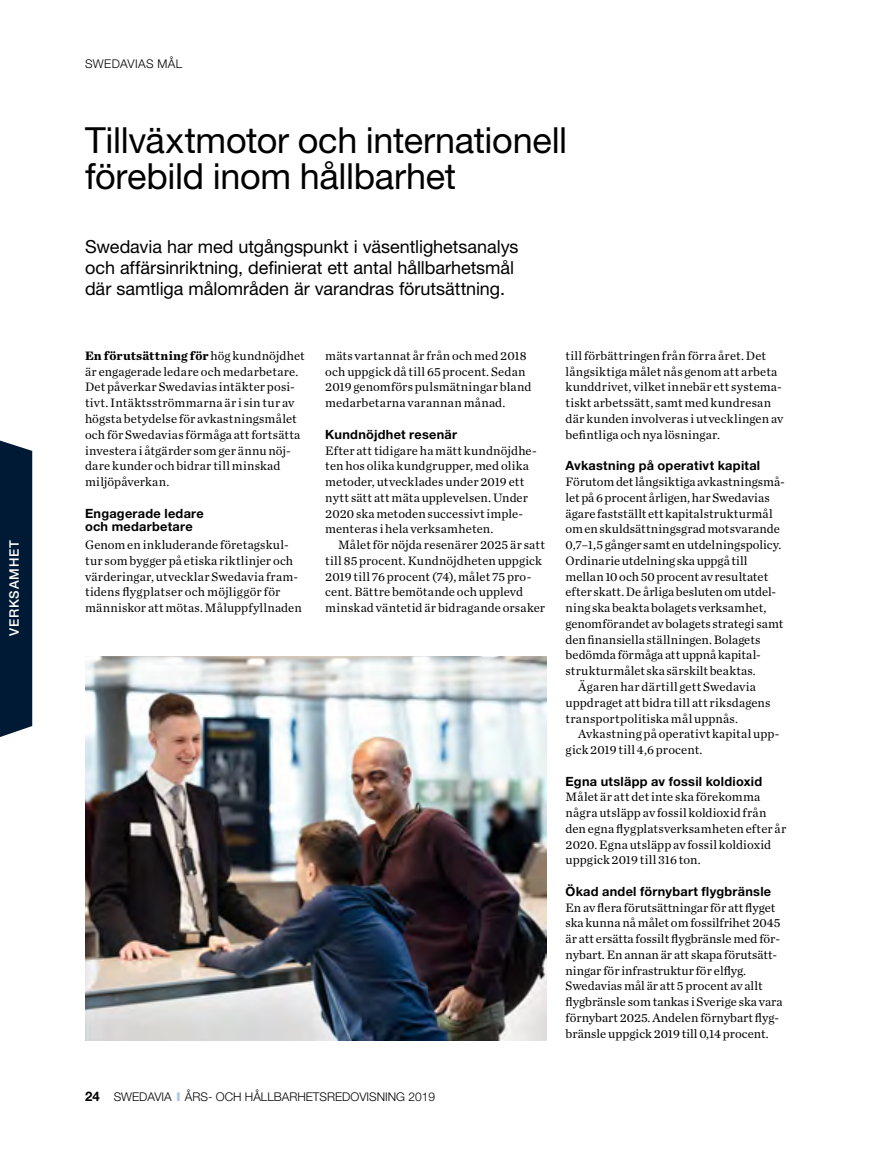
<style>
.page{position:relative;width:893px;height:1149px;background:#fff}
.page>*{position:absolute;margin:0;border:0;box-sizing:border-box;transform-origin:0 0}
.t1{font:36px/36px "Helvetica Neue LT Std";letter-spacing:-.01em;color:#000}
.t2{font:18px/21px "Helvetica Neue LT Std";letter-spacing:-.005em;color:#000}
.t3{font:500 13.05px "Helvetica Neue LT Std";letter-spacing:.06em;color:#fff}
.t4{font:12.75px/15.8px "Chronicle Text G1";letter-spacing:.005em;color:#000}
.t5{font:700 12.75px/13.5px "Helvetica Neue LT Std";letter-spacing:.02em;color:#000}
.t6{font:300 12px "Helvetica Neue LT Std";color:#000}
.t7{font:300 12px "Helvetica Neue LT Std";letter-spacing:.03em;color:#000}
.s1{font-weight:700}
.s2{font-weight:700;font-size:13.2px}
.s3{font-weight:900;color:#aac7ea}
</style>
<div class="page">
<div style="left:0;top:440px;width:32px;height:297px;background:#001935"></div>
<img style="left:85px;top:656px;width:461px;height:384px">
<p class="t3" style="left:6px;top:636px;width:97px;rotate:-90deg">VERKSAMHET</p>
<p class="t7" style="left:85px;top:56px;width:99px">SWEDAVIAS MÅL</p>
<h1 class="t1" style="left:85px;top:122px;width:484px">Tillväxtmotor och internationell förebild inom hållbarhet</h1>
<h2 class="t2" style="left:85px;top:236px;width:435px">Swedavia har med utgångspunkt i väsentlighetsanalys och affärsinriktning, definierat ett antal hållbarhetsmål där samtliga målområden är varandras förutsättning.</h2>
<p class="t4" style="left:85px;top:347px;width:221px"><span class="s1">En förutsättning för</span> hög kundnöjdhet är engagerade ledare och medarbetare.<br>Det påverkar Swedavias intäkter posi&shy;tivt. Intäktsströmmarna är i sin tur av högsta betydelse för avkastningsmålet och för Swedavias förmåga att fortsätta investera i åtgärder som ger ännu nöj&shy;dare kunder och bidrar till minskad miljöpåverkan.</p>
<p class="t5" style="left:85px;top:506px;width:120px">Engagerade ledare och medarbetare</p>
<p class="t4" style="left:85px;top:536px;width:218px">Genom en inkluderande företagskul&shy;tur som bygger på etiska riktlinjer och värderingar, utvecklar Swedavia fram&shy;tidens flygplatser och möjliggör för människor att mötas. Måluppfyllnaden</p>
<p class="t4" style="left:325px;top:347px;width:208px">mäts vartannat år från och med 2018 och uppgick då till 65 procent. Sedan 2019 genomförs pulsmätningar bland medarbetarna varannan månad.</p>
<p class="t5" style="left:325px;top:427px;width:133px">Kundnöjdhet resenär</p>
<p class="t4" style="left:325px;top:441px;width:213px">Efter att tidigare ha mätt kundnöjdhe&shy;ten hos olika kundgrupper, med olika metoder, utvecklades under 2019 ett nytt sätt att mäta upplevelsen. Under 2020 ska metoden successivt imple&shy;menteras i hela verksamheten.</p>
<p class="t4" style="left:325px;top:536px;width:221px;text-indent:13px">Målet för nöjda resenärer 2025 är satt till 85 procent. Kundnöjdheten uppgick 2019 till 76 procent (74), målet 75 pro&shy;cent. Bättre bemötande och upplevd minskad väntetid är bidragande orsaker</p>
<p class="t6" style="left:85px;top:1088px;width:352px"><span class="s2">24</span> SWEDAVIA <span class="s3">I</span> ÅRS- OCH HÅLLBARHETSREDOVISNING 2019</p>
<p class="t4" style="left:566px;top:347px;width:219px">till förbättringen från förra året. Det långsiktiga målet nås genom att arbeta kunddrivet, vilket innebär ett systema&shy;tiskt arbetssätt, samt med kundresan där kunden involveras i utvecklingen av befintliga och nya lösningar.</p>
<p class="t5" style="left:566px;top:458px;width:196px">Avkastning på operativt kapital</p>
<p class="t4" style="left:566px;top:473px;width:221px">Förutom det långsiktiga avkastningsmå-</p>
<p class="t4" style="left:566px;top:489px;width:206px">let på 6 procent årligen, har Swedavias</p>
<p class="t4" style="left:566px;top:504px;width:209px">ägare fastställt ett kapitalstrukturmål</p>
<p class="t4" style="left:566px;top:520px;width:216px">om en skuldsättningsgrad motsvarande</p>
<p class="t4" style="left:566px;top:536px;width:217px">0,7–1,5 gånger samt en utdelningspolicy.</p>
<p class="t4" style="left:566px;top:552px;width:184px">Ordinarie utdelning ska uppgå till</p>
<p class="t4" style="left:566px;top:567px;width:204px">mellan 10 och 50 procent av resultatet</p>
<p class="t4" style="left:566px;top:583px;width:212px">efter skatt. De årliga besluten om utdel-</p>
<p class="t4" style="left:566px;top:599px;width:202px">ning ska beakta bolagets verksamhet,</p>
<p class="t4" style="left:566px;top:615px;width:219px">genomförandet av bolagets strategi samt</p>
<p class="t4" style="left:566px;top:630px;width:196px">den finansiella ställningen. Bolagets</p>
<p class="t4" style="left:566px;top:646px;width:197px">bedömda förmåga att uppnå kapital-</p>
<p class="t4" style="left:566px;top:662px;width:192px">strukturmålet ska särskilt beaktas.</p>
<p class="t4" style="left:578px;top:678px;width:179px">Ägaren har därtill gett Swedavia</p>
<p class="t4" style="left:566px;top:693px;width:206px">uppdraget att bidra till att riksdagens</p>
<p class="t4" style="left:566px;top:709px;width:174px">transportpolitiska mål uppnås.</p>
<p class="t4" style="left:578px;top:725px;width:203px">Avkastning på operativt kapital upp-</p>
<p class="t4" style="left:566px;top:741px;width:138px">gick 2019 till 4,6 procent.</p>
<p class="t5" style="left:566px;top:773px;width:198px">Egna utsläpp av fossil koldioxid</p>
<p class="t4" style="left:566px;top:788px;width:222px">Målet är att det inte ska förekomma några utsläpp av fossil koldioxid från den egna flygplatsverksamheten efter år 2020. Egna utsläpp av fossil koldioxid uppgick 2019 till 316 ton.</p>
<p class="t5" style="left:566px;top:884px;width:207px">Ökad andel förnybart flygbränsle</p>
<p class="t4" style="left:566px;top:898px;width:219px">En av flera förutsättningar för att flyget ska kunna nå målet om fossilfrihet 2045 är att ersätta fossilt flygbränsle med för&shy;nybart. En annan är att skapa förutsätt&shy;ningar för infrastruktur för elflyg.<br>Swedavias mål är att 5 procent av allt flygbränsle som tankas i Sverige ska vara förnybart 2025. Andelen förnybart flyg&shy;bränsle uppgick 2019 till 0,14 procent.</p>
</div>
